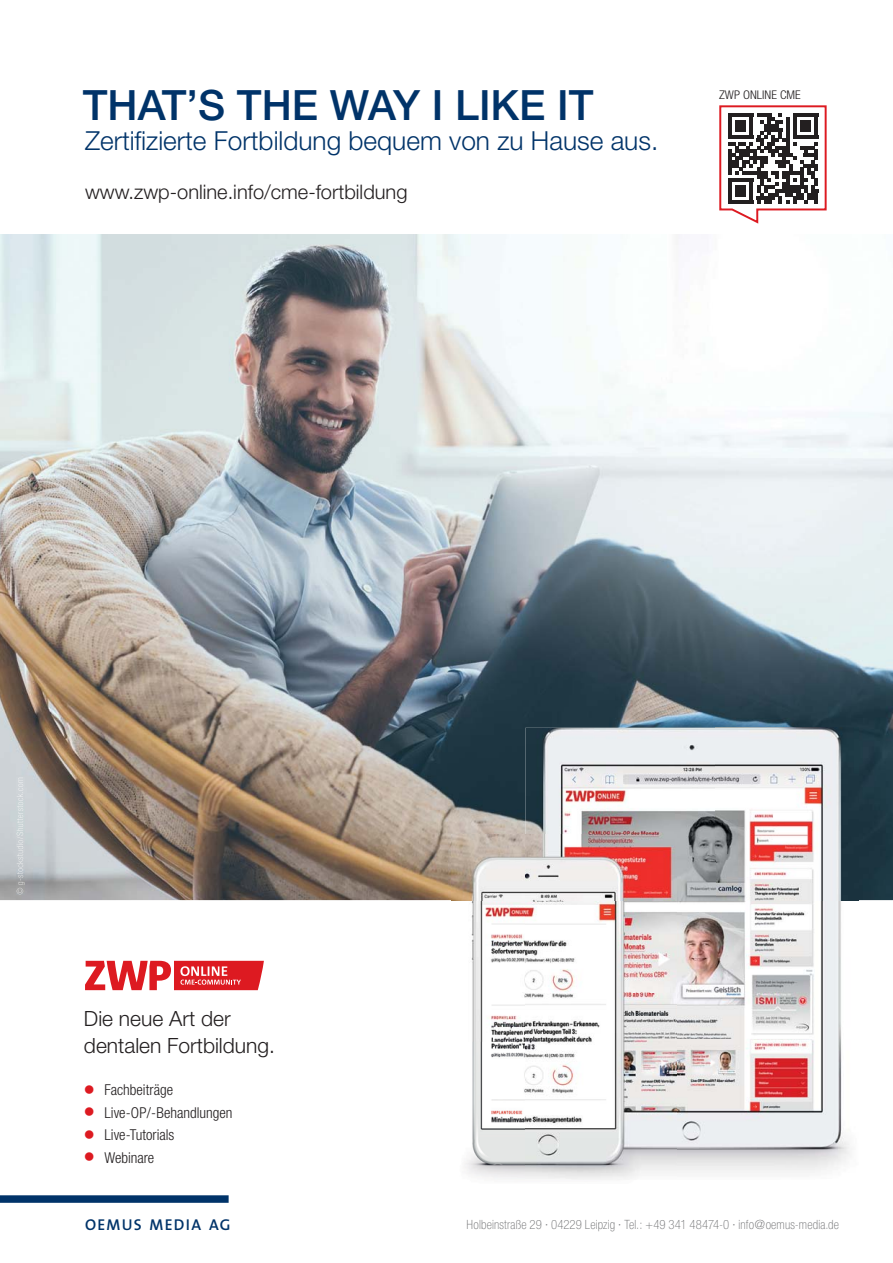
<style>
.page{position:relative;width:893px;height:1263px;background:#fff}
.page>*{position:absolute;margin:0;border:0;box-sizing:border-box;transform-origin:0 0}
.t1{font:500 41.85px "Helvetica Neue";color:#003369}
.t2{font:300 26.25px "Helvetica Neue";color:#003369}
.t3{font:300 21px/27px "Helvetica Neue";color:#231f20}
.t4{font:300 20.1px "Helvetica Neue";color:#231f20}
.t5{font:15.75px "The Sans Semi Bold Caps";letter-spacing:.08em;color:#003369}
.t6{font:300 condensed 15px/22.5px "Helvetica Neue";color:#231f20}
.t7{font:100 condensed 12.75px "Helvetica Neue";letter-spacing:.015em;color:#6d6e70}
.t8{font:300 condensed 12px "Helvetica Neue";color:#231f20;scale:1.05 1}
</style>
<div class="page">
<img style="left:0;top:234px;width:893px;height:666px">
<img style="left:677px;top:900px;width:181px;height:273px">
<img style="left:525px;top:728px;width:190px;height:129px">
<img style="left:715px;top:728px;width:143px;height:172px">
<img style="left:677px;top:857px;width:39px;height:43px">
<svg style="left:85px;top:961px;width:179px;height:29px"></svg>
<img style="left:17px;top:777px;width:8px;height:63px">
<img style="left:17px;top:840px;width:8px;height:54px">
<div style="left:0;top:1195px;width:229px;height:8px;background:#003369"></div>
<img style="left:451px;top:835px;width:74px;height:207px">
<img style="left:465px;top:1042px;width:60px;height:137px">
<img style="left:525px;top:835px;width:152px;height:345px">
<svg style="left:719px;top:105px;width:108px;height:119px"></svg>
<h1 class="t1" style="left:83px;top:90px;width:512px">THAT’S THE WAY I LIKE IT</h1>
<h2 class="t2" style="left:85px;top:131px;width:575px">Zertifizierte Fortbildung bequem von zu Hause aus.</h2>
<h3 class="t4" style="left:85px;top:185px;width:324px">www.zwp-online.info/cme-fortbildung</h3>
<p class="t8" style="left:719px;top:91px;width:79px">ZWP ONLINE CME</p>
<h3 class="t3" style="left:84px;top:1007px;width:192px">Die neue Art der dentalen Fortbildung.</h3>
<p class="t6" style="left:104px;top:1080px;width:130px">Fachbeiträge<br>Live-OP/-Behandlungen<br>Live-Tutorials<br>Webinare</p>
<p class="t5" style="left:85px;top:1219px;width:147px">OEMUS MEDIA AG</p>
<p class="t7" style="left:467px;top:1220px;width:374px">Holbeinstraße 29 · 04229 Leipzig · Tel.: +49 341 48474-0 · info@oemus-media.de</p>
</div>
